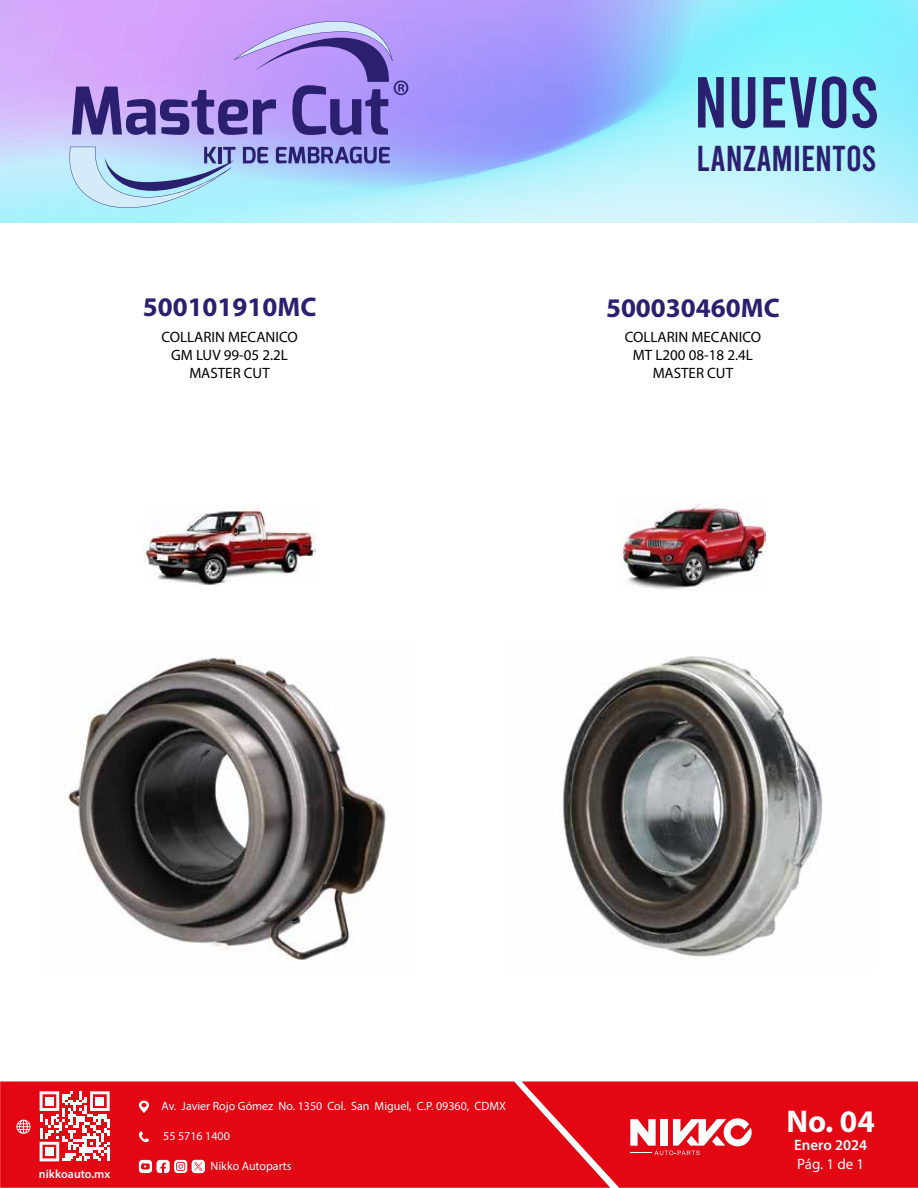
<style>
.page{position:relative;width:918px;height:1188px;background:#fff}
.page>*{position:absolute;margin:0;border:0;box-sizing:border-box;transform-origin:0 0}
.t1{font:72px "Bebas";color:#2a206f}
.t2{font:36px "Bebas";color:#2a206f}
.t3{font:700 31.5px "Myriad Pro";color:#fff}
.t4{font:700 27px "Myriad Pro";color:#2a206f}
.t5{font:15px/18px "Myriad Pro";color:#000;text-align:center}
.t6{font:600 15px "Myriad Pro";color:#fff}
.t7{font:15px "Myriad Pro";color:#fff}
.t8{font:12px "Myriad Pro";color:#fff}
.t9{font:600 12px "Myriad Pro";color:#fff}
</style>
<div class="page">
<svg style="left:0;top:0;width:918px;height:223px;background:#aad2fb"></svg>
<div style="left:0;top:1081px;width:522px;height:107px;background:#e30613"></div>
<svg style="left:40px;top:1091px;width:70px;height:70px"></svg>
<div style="left:45px;top:1097px;width:9px;height:8px;background:#fff"></div>
<div style="left:96px;top:1097px;width:8px;height:8px;background:#fff"></div>
<div style="left:45px;top:1147px;width:9px;height:9px;background:#fff"></div>
<svg style="left:16px;top:1120px;width:15px;height:14px"></svg>
<svg style="left:139px;top:1101px;width:10px;height:12px"></svg>
<svg style="left:139px;top:1131px;width:10px;height:11px"></svg>
<svg style="left:139px;top:1160px;width:66px;height:13px"></svg>
<svg style="left:522px;top:1081px;width:396px;height:107px;background:#e51824"></svg>
<svg style="left:65px;top:147px;width:170px;height:61px;background:#abd1eb"></svg>
<svg style="left:243px;top:147px;width:25px;height:17px"></svg>
<svg style="left:276px;top:147px;width:114px;height:17px;background:#6667b1"></svg>
<svg style="left:72px;top:21px;width:336px;height:114px;background:#a385db"></svg>
<img style="left:620px;top:503px;width:146px;height:87px">
<img style="left:563px;top:656px;width:260px;height:302px">
<img style="left:68px;top:656px;width:318px;height:304px">
<img style="left:143px;top:505px;width:173px;height:80px">
<h3 class="t4" style="left:143px;top:290px;width:175px">500101910MC</h3>
<p class="t5" style="left:161px;top:328px;width:138px">COLLARIN MECANICO<br>GM LUV 99-05 2.2L<br>MASTER CUT</p>
<h1 class="t1" style="left:694px;top:66px;width:187px">NUEVOS</h1>
<h2 class="t2" style="left:697px;top:140px;width:181px">LANZAMIENTOS</h2>
<h3 class="t4" style="left:606px;top:290px;width:175px">500030460MC</h3>
<p class="t5" style="left:625px;top:328px;width:138px">COLLARIN MECANICO<br>MT L200 08-18 2.4L<br>MASTER CUT</p>
<p class="t9" style="left:39px;top:1167px;width:73px">nikkoauto.mx</p>
<p class="t8" style="left:162px;top:1099px;width:346px">Av. Javier Rojo Gómez No. 1350 Col. San Miguel, C.P. 09360, CDMX</p>
<p class="t8" style="left:163px;top:1129px;width:68px">55 5716 1400</p>
<p class="t8" style="left:210px;top:1159px;width:83px">Nikko Autoparts</p>
<h3 class="t3" style="left:787px;top:1101px;width:90px">No. 04</h3>
<p class="t6" style="left:794px;top:1135px;width:74px">Enero 2024</p>
<p class="t7" style="left:797px;top:1155px;width:68px">Pág. 1 de 1</p>
</div>
